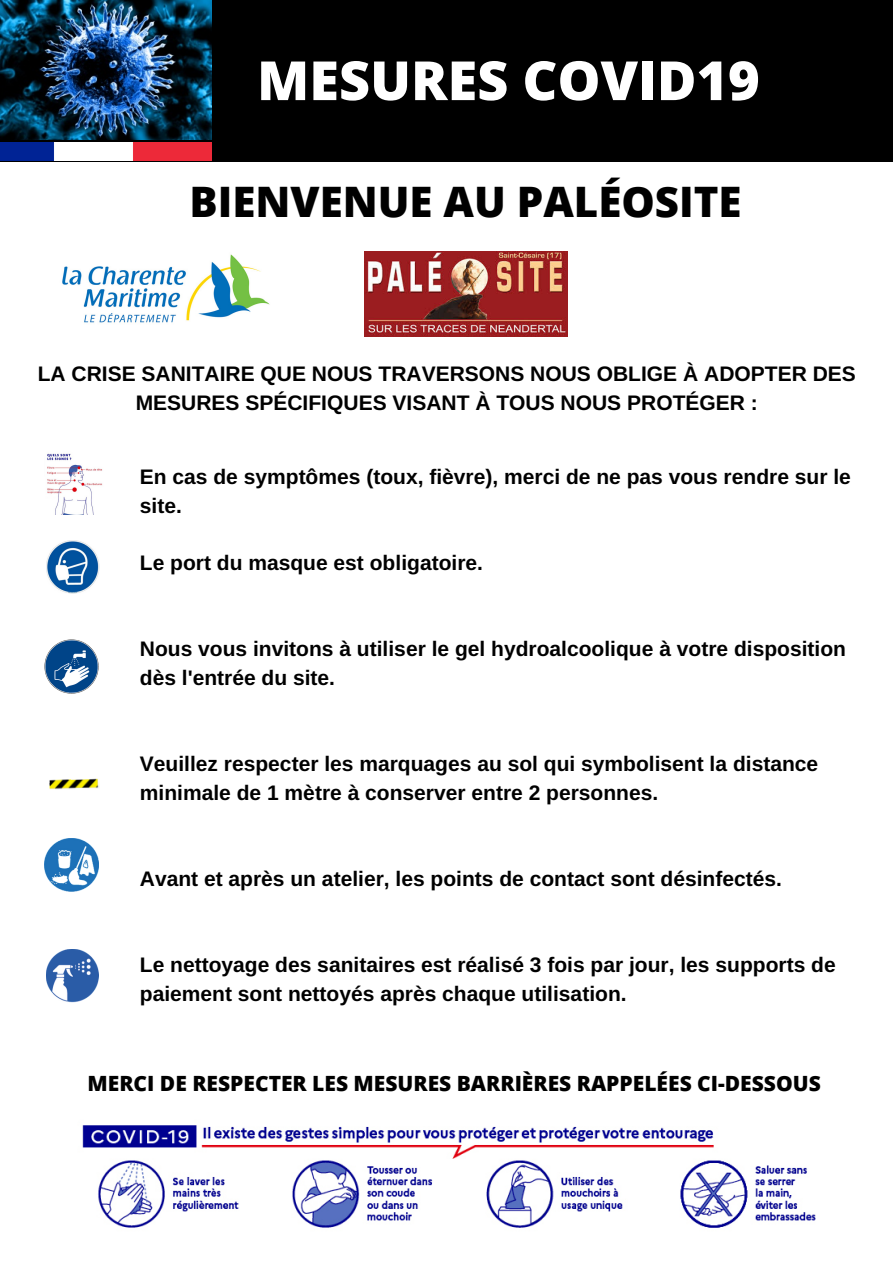
<style>
.page{position:relative;width:893px;height:1263px;background:#fff}
.page>*{position:absolute;margin:0;border:0;box-sizing:border-box;transform-origin:0 0}
.t1{font:800 54px "Open Sans";color:#fff}
.t2{font:800 42px "Open Sans";color:#000}
.t3{font:700 21px/28.7px "Arimo";color:#000}
.t4{font:800 21px "Open Sans";color:#000}
</style>
<div class="page">
<div style="left:0;top:0;width:893px;height:161px;background:#000"></div>
<img style="left:45px;top:640px;width:53px;height:53px">
<img style="left:49px;top:779px;width:50px;height:10px">
<img style="left:0;top:142px;width:212px;height:19px">
<img style="left:0;top:0;width:212px;height:139px">
<img style="left:82px;top:1125px;width:734px;height:103px">
<img style="left:364px;top:252px;width:203px;height:84px">
<img style="left:46px;top:540px;width:54px;height:53px">
<img style="left:47px;top:453px;width:56px;height:61px">
<img style="left:46px;top:949px;width:52px;height:54px">
<img style="left:45px;top:838px;width:53px;height:53px">
<img style="left:62px;top:254px;width:208px;height:69px">
<h1 class="t1" style="left:257px;top:42px;width:504px">MESURES COVID19</h1>
<h2 class="t2" style="left:189px;top:172px;width:553px">BIENVENUE AU PALÉOSITE</h2>
<p class="t3" style="left:38px;top:359px;width:819px;text-align:center">LA CRISE SANITAIRE QUE NOUS TRAVERSONS NOUS OBLIGE À ADOPTER DES<br>MESURES SPÉCIFIQUES VISANT À TOUS NOUS PROTÉGER :</p>
<p class="t3" style="left:140px;top:463px;width:712px">En cas de symptômes (toux, fièvre), merci de ne pas vous rendre sur le site.</p>
<p class="t3" style="left:140px;top:549px;width:345px">Le port du masque est obligatoire.</p>
<p class="t3" style="left:140px;top:635px;width:707px">Nous vous invitons à utiliser le gel hydroalcoolique à votre disposition dès l'entrée du site.</p>
<p class="t3" style="left:140px;top:749px;width:680px">Veuillez respecter les marquages au sol qui symbolisent la distance minimale de 1 mètre à conserver entre 2 personnes.</p>
<p class="t3" style="left:140px;top:864px;width:643px">Avant et après un atelier, les points de contact sont désinfectés.</p>
<p class="t3" style="left:140px;top:950px;width:697px">Le nettoyage des sanitaires est réalisé 3 fois par jour, les supports de paiement sont nettoyés après chaque utilisation.</p>
<p class="t4" style="left:87px;top:1068px;width:735px">MERCI DE RESPECTER LES MESURES BARRIÈRES RAPPELÉES CI-DESSOUS</p>
</div>
